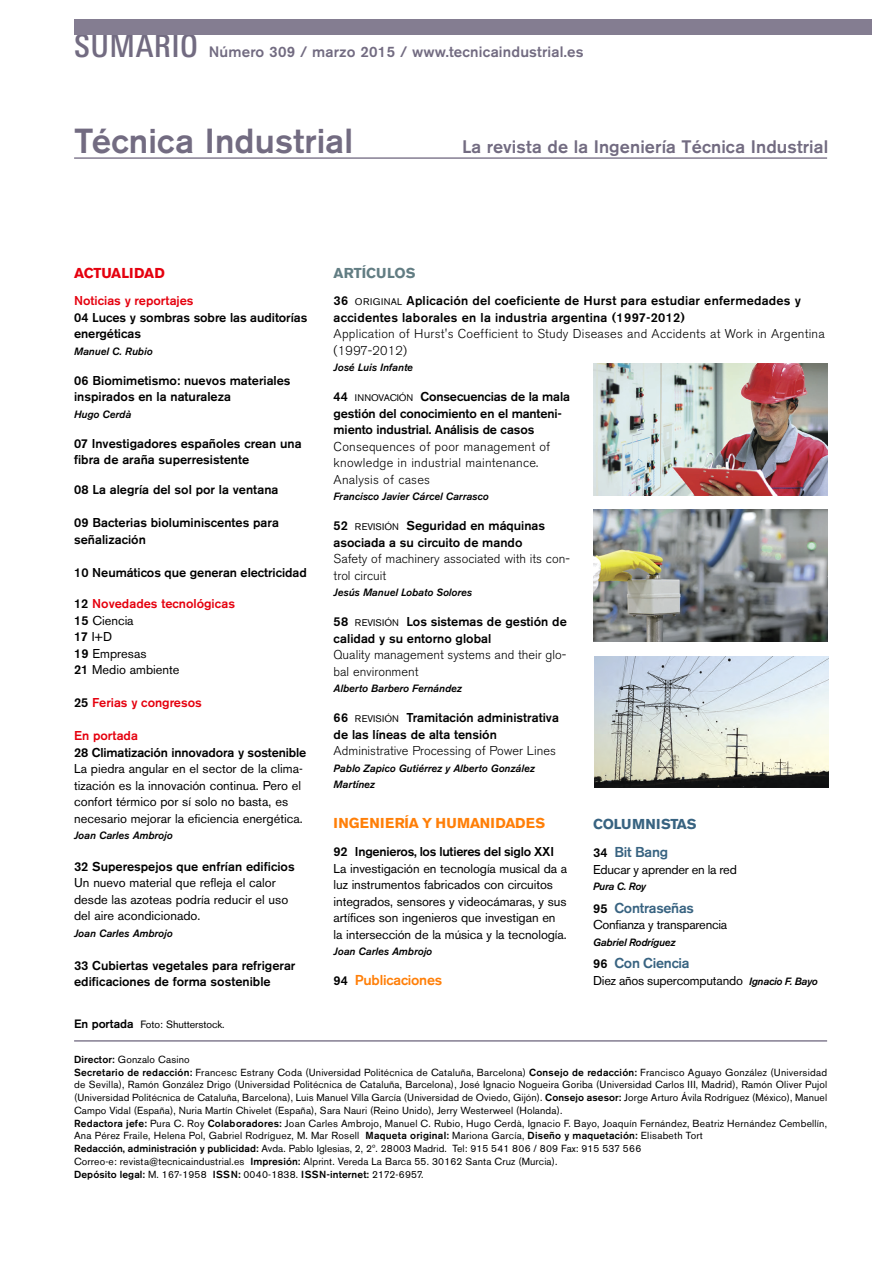
<style>
.page{position:relative;width:893px;height:1263px;background:#fff}
.page>*{position:absolute;margin:0;border:0;box-sizing:border-box;transform-origin:0 0}
.t1{font:500 34.5px "Akzidenz Grotesk BE";letter-spacing:.005em;color:#726b81}
.t2{font:500 18px "Akzidenz Grotesk BE";letter-spacing:.005em;color:#726b81}
.t3{font:500 15px "Akzidenz Grotesk BE";letter-spacing:.01em;color:#726b81}
.t4{font:500 14.25px "Akzidenz Grotesk BE";letter-spacing:-.015em;color:#386381}
.t5{font:700 14.25px "Akzidenz Grotesk BE";letter-spacing:.025em;color:#ff7f08}
.t6{font:700 14.25px/28.5px "Akzidenz Grotesk BE";letter-spacing:-.015em;color:#386381}
.t7{font:500 14.25px "Akzidenz Grotesk BE";letter-spacing:-.015em;color:#ff7f08}
.t8{font:700 14.25px "Akzidenz Grotesk BE";color:#e5000e}
.t9{font:700 14.25px "Akzidenz Grotesk BE";color:#627d83}
.t10{font:500 12.75px/16.5px "Akzidenz Grotesk BE";color:#000}
.t11{font:12.75px/16.5px "Akzidenz Grotesk BE";letter-spacing:-.005em;color:#000}
.t12{font:300 12.75px/16.5px "Akzidenz Grotesk BE";letter-spacing:.015em;color:#000}
.t13{font:500 12.75px "Akzidenz Grotesk BE";color:#e5000e}
.t14{font:italic 500 10.5px/16.5px "Akzidenz Grotesk BE";color:#000}
.t15{font:10.5px "Akzidenz Grotesk BE";letter-spacing:-.005em;color:#000}
.t16{font:10.2px/12.8px "Akzidenz Grotesk BE";letter-spacing:.015em;color:#000}
.s1{font-family:"LT Univers";font-stretch:condensed;font-size:31.5px}
.s2{font-weight:500}
.s3{font-weight:500;color:#e5000e}
.s4{color:#000}
.s5{font-weight:500;font-size:12px}
.s6{font-weight:400;font-size:9.6px}
.s7{font-size:12.75px;color:#000}
.s8{font-weight:500;font-size:12.75px;color:#000}
.s9{font-weight:500;font-style:italic;font-size:10.5px}
</style>
<div class="page">
<div style="left:74px;top:19px;width:798px;height:16px;background:#847d91"></div>
<hr style="left:74px;top:157px;width:753px;height:2px;background:#847d91">
<hr style="left:74px;top:1040px;width:753px;height:2px;background:#847d91">
<img style="left:593px;top:364px;width:234px;height:132px">
<img style="left:593px;top:510px;width:234px;height:132px">
<img style="left:594px;top:656px;width:234px;height:132px">
<h3 class="t3" style="left:74px;top:47px;width:510px"><span class="s1">SUMARIO</span> Número 309 / marzo 2015 / www.tecnicaindustrial.es</h3>
<h1 class="t1" style="left:74px;top:128px;width:280px">Técnica Industrial</h1>
<h2 class="t2" style="left:462px;top:140px;width:367px">La revista de la Ingeniería Técnica Industrial</h2>
<h3 class="t8" style="left:74px;top:268px;width:92px">ACTUALIDAD</h3>
<p class="t13" style="left:74px;top:296px;width:121px">Noticias y reportajes</p>
<p class="t10" style="left:74px;top:310px;width:235px">04 Luces y sombras sobre las auditorías energéticas</p>
<p class="t14" style="left:74px;top:343px;width:80px">Manuel C. Rubio</p>
<p class="t10" style="left:74px;top:373px;width:218px">06 Biomimetismo: nuevos materiales inspirados en la naturaleza</p>
<p class="t14" style="left:74px;top:406px;width:59px">Hugo Cerdà</p>
<p class="t10" style="left:74px;top:436px;width:229px">07 Investigadores españoles crean una fibra de araña superresistente</p>
<p class="t10" style="left:74px;top:482px;width:206px">08 La alegría del sol por la ventana</p>
<p class="t10" style="left:74px;top:515px;width:206px">09 Bacterias bioluminiscentes para señalización</p>
<p class="t10" style="left:74px;top:565px;width:234px">10 Neumáticos que generan electricidad</p>
<p class="t11" style="left:74px;top:597px;width:162px"><span class="s2">12</span> <span class="s3">Novedades tecnológicas<br></span><span class="s2">15</span> Ciencia<br><span class="s2">17</span> I+D<br><span class="s2">19</span> Empresas<br><span class="s2">21</span> Medio ambiente</p>
<p class="t13" style="left:74px;top:698px;width:129px"><span class="s4">25</span> Ferias y congresos</p>
<p class="t13" style="left:74px;top:731px;width:65px">En portada</p>
<p class="t10" style="left:74px;top:745px;width:234px">28 Climatización innovadora y sostenible</p>
<p class="t11" style="left:74px;top:762px;width:230px">La piedra angular en el sector de la clima&shy;tización es la innovación continua. Pero el confort térmico por sí solo no basta, es necesario mejorar la eficiencia energética.</p>
<p class="t14" style="left:74px;top:828px;width:100px">Joan Carles Ambrojo</p>
<p class="t10" style="left:74px;top:859px;width:222px">32 Superespejos que enfrían edificios</p>
<p class="t11" style="left:74px;top:876px;width:216px">Un nuevo material que refleja el calor desde las azoteas podría reducir el uso del aire acondicionado.</p>
<p class="t14" style="left:74px;top:925px;width:100px">Joan Carles Ambrojo</p>
<p class="t10" style="left:74px;top:958px;width:223px">33 Cubiertas vegetales para refrigerar edificaciones de forma sostenible</p>
<p class="t15" style="left:74px;top:1020px;width:152px"><span class="s5">En portada</span> Foto: Shutterstock.</p>
<h3 class="t9" style="left:333px;top:268px;width:83px">ARTÍCULOS</h3>
<p class="t10" style="left:333px;top:293px;width:469px">36 <span class="s6">ORIGINAL</span> Aplicación del coeficiente de Hurst para estudiar enfermedades y accidentes laborales en la industria argentina (1997-2012)</p>
<p class="t12" style="left:333px;top:327px;width:492px">Application of Hurst's Coefficient to Study Diseases and Accidents at Work in Argentina (1997-2012)</p>
<p class="t14" style="left:333px;top:360px;width:81px">José Luis Infante</p>
<p class="t10" style="left:333px;top:389px;width:238px">44 <span class="s6">INNOVACIÓN</span> Consecuencias de la mala gestión del conocimiento en el manteni&shy;miento industrial. Análisis de casos</p>
<p class="t12" style="left:333px;top:439px;width:218px">Consequences of poor management of knowledge in industrial maintenance.<br>Analysis of cases</p>
<p class="t14" style="left:333px;top:489px;width:157px">Francisco Javier Cárcel Carrasco</p>
<p class="t10" style="left:333px;top:518px;width:213px">52 <span class="s6">REVISIÓN</span> Seguridad en máquinas asociada a su circuito de mando</p>
<p class="t12" style="left:333px;top:552px;width:238px">Safety of machinery associated with its con&shy;trol circuit</p>
<p class="t14" style="left:333px;top:585px;width:140px">Jesús Manuel Lobato Solores</p>
<p class="t10" style="left:333px;top:614px;width:235px">58 <span class="s6">REVISIÓN</span> Los sistemas de gestión de calidad y su entorno global</p>
<p class="t12" style="left:333px;top:648px;width:234px">Quality management systems and their glo&shy;bal environment</p>
<p class="t14" style="left:333px;top:681px;width:130px">Alberto Barbero Fernández</p>
<p class="t10" style="left:333px;top:710px;width:227px">66 <span class="s6">REVISIÓN</span> Tramitación administrativa de las líneas de alta tensión</p>
<p class="t12" style="left:333px;top:744px;width:224px">Administrative Processing of Power Lines</p>
<p class="t14" style="left:333px;top:760px;width:203px">Pablo Zapico Gutiérrez y Alberto González<br>Martínez</p>
<h3 class="t5" style="left:333px;top:818px;width:213px">INGENIERÍA Y HUMANIDADES</h3>
<p class="t10" style="left:333px;top:845px;width:222px">92 Ingenieros, los lutieres del siglo XXI</p>
<p class="t11" style="left:333px;top:862px;width:235px">La investigación en tecnología musical da a luz instrumentos fabricados con circuitos integrados, sensores y videocámaras, y sus artífices son ingenieros que investigan en la intersección de la música y la tecnología.</p>
<p class="t14" style="left:333px;top:944px;width:100px">Joan Carles Ambrojo</p>
<h3 class="t7" style="left:333px;top:975px;width:110px"><span class="s7">94</span> Publicaciones</h3>
<h3 class="t6" style="left:593px;top:811px;width:105px">COLUMNISTAS<br><span class="s8">34</span> <span class="s2">Bit Bang</span></h3>
<p class="t11" style="left:593px;top:862px;width:145px">Educar y aprender en la red</p>
<p class="t14" style="left:593px;top:879px;width:54px">Pura C. Roy</p>
<h3 class="t4" style="left:593px;top:903px;width:102px"><span class="s7">95</span> Contraseñas</h3>
<p class="t11" style="left:593px;top:918px;width:136px">Confianza y transparencia</p>
<p class="t14" style="left:593px;top:935px;width:84px">Gabriel Rodríguez</p>
<h3 class="t4" style="left:593px;top:958px;width:98px"><span class="s7">96</span> Con Ciencia</h3>
<p class="t11" style="left:593px;top:973px;width:226px">Diez años supercomputando <span class="s9">Ignacio F. Bayo</span></p>
<p class="t16" style="left:74px;top:1054px;width:754px"><span class="s2">Director:</span> Gonzalo Casino<br><span class="s2">Secretario de redacción:</span> Francesc Estrany Coda (Universidad Politécnica de Cataluña, Barcelona) <span class="s2">Consejo de redacción:</span> Francisco Aguayo González (Universidad de Sevilla), Ramón González Drigo (Universidad Politécnica de Cataluña, Barcelona), José Ignacio Nogueira Goriba (Universidad Carlos III, Madrid), Ramón Oliver Pujol (Universidad Politécnica de Cataluña, Barcelona), Luis Manuel Villa García (Universidad de Oviedo, Gijón). <span class="s2">Consejo asesor:</span> Jorge Arturo Ávila Rodríguez (México), Manuel Campo Vidal (España), Nuria Martín Chivelet (España), Sara Nauri (Reino Unido), Jerry Westerweel (Holanda).<br><span class="s2">Redactora jefe:</span> Pura C. Roy <span class="s2">Colaboradores:</span> Joan Carles Ambrojo, Manuel C. Rubio, Hugo Cerdà, Ignacio F. Bayo, Joaquín Fernández, Beatriz Hernández Cembellín, Ana Pérez Fraile, Helena Pol, Gabriel Rodríguez, M. Mar Rosell <span class="s2">Maqueta original:</span> Mariona García, <span class="s2">Diseño y maquetación:</span> Elisabeth Tort<br><span class="s2">Redacción, administración y publicidad:</span> Avda. Pablo Iglesias, 2, 2º. 28003 Madrid. Tel: 915 541 806 / 809 Fax: 915 537 566<br>Correo-e: revista@tecnicaindustrial.es <span class="s2">Impresión:</span> Alprint. Vereda La Barca 55. 30162 Santa Cruz (Murcia).<br><span class="s2">Depósito legal:</span> M. 167-1958 <span class="s2">ISSN:</span> 0040-1838. <span class="s2">ISSN-internet:</span> 2172-6957.</p>
</div>
